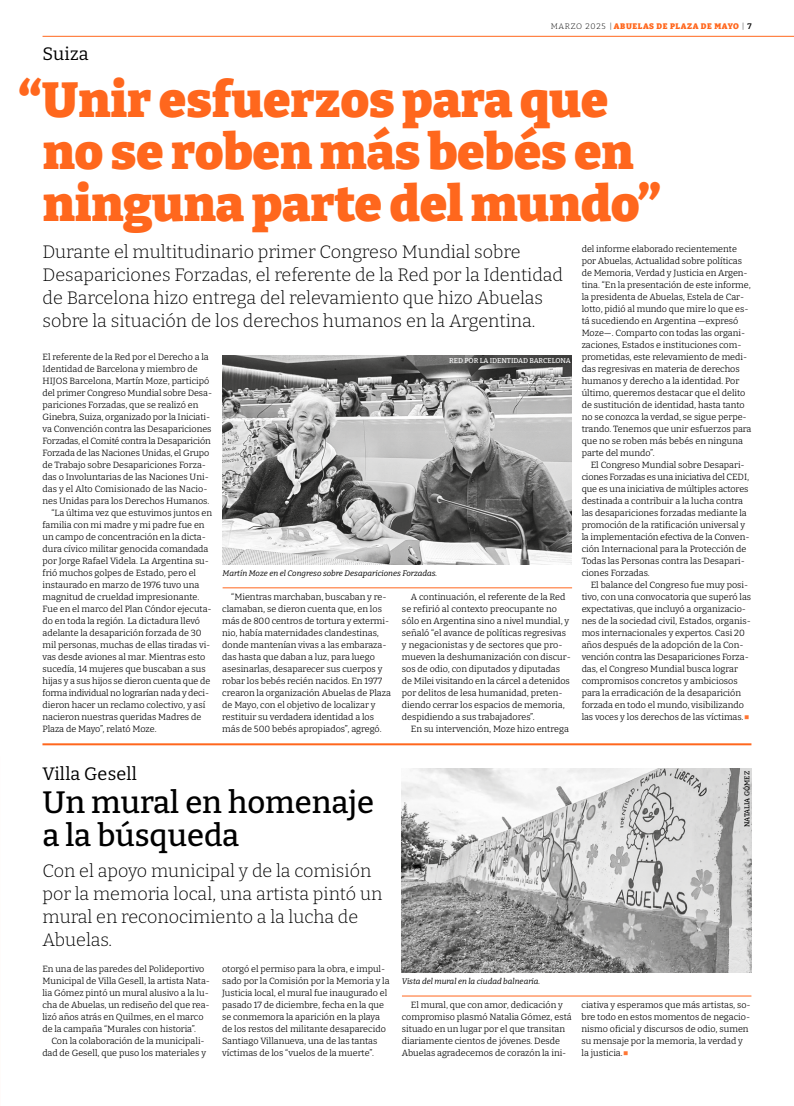
<style>
.page{position:relative;width:794px;height:1106px;background:#fff}
.page>*{position:absolute;margin:0;border:0;box-sizing:border-box;transform-origin:0 0}
.t1{font:900 49px/52px "Bitter";color:#ff671d}
.t2{font:500 31px/33px "Bitter";color:#000}
.t3{font:300 18px/23px "Bitter";color:#000}
.t4{font:18px "Bitter";letter-spacing:.01em;color:#000}
.t5{font:100 9px/12px "Bitter";color:#000}
.t6{font:100 9px "Bitter";letter-spacing:-.02em;color:#000}
.t7{font:italic 8px "Bitter";color:#000}
.t8{font:900 8px "Bitter";letter-spacing:.075em;color:#ff671d}
.t9{font:500 7px "Bitter";letter-spacing:-.01em;color:#fff}
.t10{font:500 7px "Bitter";letter-spacing:-.015em;color:#000}
.s1{font-weight:300;color:#000}
.s2{font-weight:600;color:#000}
.s3{font-weight:300;color:#ff7633}
</style>
<div class="page">
<hr style="left:43px;top:36px;width:751px;height:1px;background:#ff671d">
<img style="left:222px;top:355px;width:350px;height:209px">
<hr style="left:223px;top:587px;width:349px;height:1px;background:#ff671d">
<hr style="left:0;top:756px;width:1px;height:350px;background:#fff0e8">
<img style="left:402px;top:768px;width:349px;height:204px">
<hr style="left:402px;top:995px;width:349px;height:1px;background:#ff671d">
<hr style="left:42px;top:743px;width:709px;height:2px;background:#ff671d">
<p class="t8" style="left:551px;top:21px;width:202px"><span class="s1">MARZO 2025 |</span> ABUELAS DE PLAZA DE MAYO <span class="s1">|</span> <span class="s2">7</span></p>
<h3 class="t4" style="left:43px;top:42px;width:48px">Suiza</h3>
<h1 class="t1" style="left:43px;top:72px;width:619px;text-indent:-24px">“Unir esfuerzos para que no se roben más bebés en ninguna parte del mundo”</h1>
<p class="t3" style="left:43px;top:240px;width:522px">Durante el multitudinario primer Congreso Mundial sobre Desapariciones Forzadas, el referente de la Red por la Identidad de Barcelona hizo entrega del relevamiento que hizo Abuelas sobre la situación de los derechos humanos en la Argentina.</p>
<p class="t9" style="left:449px;top:356px;width:123px">RED POR LA IDENTIDAD BARCELONA</p>
<p class="t5" style="left:581px;top:242px;width:171px">del informe elaborado recientemente por Abuelas, Actualidad sobre políticas de Memoria, Verdad y Justicia en Argen&shy;tina. “En la presentación de este informe, la presidenta de Abuelas, Estela de Car&shy;lotto, pidió al mundo que mire lo que es&shy;tá sucediendo en Argentina —expresó Moze—. Comparto con todas las organi&shy;zaciones, Estados e instituciones com&shy;prometidas, este relevamiento de medi&shy;das regresivas en materia de derechos humanos y derecho a la identidad. Por último, queremos destacar que el delito de sustitución de identidad, hasta tanto no se conozca la verdad, se sigue perpe&shy;trando. Tenemos que unir esfuerzos para que no se roben más bebés en ninguna parte del mundo”.</p>
<p class="t5" style="left:581px;top:458px;width:169px;text-indent:9px">El Congreso Mundial sobre Desapari&shy;ciones Forzadas es una iniciativa del CEDI, que es una iniciativa de múltiples actores destinada a contribuir a la lucha contra las desapariciones forzadas mediante la promoción de la ratificación universal y la implementación efectiva de la Conven&shy;ción Internacional para la Protección de Todas las Personas contra las Desapari&shy;ciones Forzadas.</p>
<p class="t5" style="left:581px;top:578px;width:171px;text-indent:9px">El balance del Congreso fue muy posi&shy;tivo, con una convocatoria que superó las expectativas, que incluyó a organizacio&shy;nes de la sociedad civil, Estados, organis&shy;mos internacionales y expertos. Casi 20 años después de la adopción de la Con&shy;vención contra las Desapariciones Forza&shy;das, el Congreso Mundial busca lograr compromisos concretos y ambiciosos para la erradicación de la desaparición forzada en todo el mundo, visibilizando las voces y los derechos de las víctimas.<span class="s3">■</span></p>
<p class="t5" style="left:43px;top:351px;width:168px">El referente de la Red por el Derecho a la</p>
<p class="t5" style="left:43px;top:363px;width:157px">Identidad de Barcelona y miembro de</p>
<p class="t5" style="left:43px;top:375px;width:168px">HIJOS Barcelona, Martín Moze, participó</p>
<p class="t5" style="left:43px;top:387px;width:170px">del primer Congreso Mundial sobre Desa-</p>
<p class="t5" style="left:43px;top:399px;width:157px">pariciones Forzadas, que se realizó en</p>
<p class="t5" style="left:43px;top:411px;width:169px">Ginebra, Suiza, organizado por la Iniciati-</p>
<p class="t5" style="left:43px;top:423px;width:170px">va Convención contra las Desapariciones</p>
<p class="t6" style="left:43px;top:435px;width:170px">Forzadas, el Comité contra la Desaparición</p>
<p class="t5" style="left:43px;top:447px;width:168px">Forzada de las Naciones Unidas, el Grupo</p>
<p class="t5" style="left:43px;top:459px;width:165px">de Trabajo sobre Desapariciones Forza-</p>
<p class="t5" style="left:43px;top:471px;width:168px">das o Involuntarias de las Naciones Uni-</p>
<p class="t5" style="left:43px;top:483px;width:166px">das y el Alto Comisionado de las Nacio-</p>
<p class="t5" style="left:43px;top:495px;width:168px">nes Unidas para los Derechos Humanos.</p>
<p class="t5" style="left:52px;top:507px;width:162px">“La última vez que estuvimos juntos en</p>
<p class="t5" style="left:43px;top:519px;width:164px">familia con mi madre y mi padre fue en</p>
<p class="t5" style="left:43px;top:531px;width:165px">un campo de concentración en la dicta-</p>
<p class="t5" style="left:43px;top:543px;width:167px">dura cívico militar genocida comandada</p>
<p class="t5" style="left:43px;top:555px;width:168px">por Jorge Rafael Videla. La Argentina su-</p>
<p class="t5" style="left:43px;top:567px;width:155px">frió muchos golpes de Estado, pero el</p>
<p class="t5" style="left:43px;top:579px;width:158px">instaurado en marzo de 1976 tuvo una</p>
<p class="t5" style="left:43px;top:591px;width:158px">magnitud de crueldad impresionante.</p>
<p class="t5" style="left:43px;top:603px;width:171px">Fue en el marco del Plan Cóndor ejecuta-</p>
<p class="t5" style="left:43px;top:615px;width:159px">do en toda la región. La dictadura llevó</p>
<p class="t5" style="left:43px;top:627px;width:161px">adelante la desaparición forzada de 30</p>
<p class="t5" style="left:43px;top:639px;width:169px">mil personas, muchas de ellas tiradas vi-</p>
<p class="t5" style="left:43px;top:651px;width:164px">vas desde aviones al mar. Mientras esto</p>
<p class="t5" style="left:43px;top:663px;width:165px">sucedía, 14 mujeres que buscaban a sus</p>
<p class="t5" style="left:43px;top:675px;width:169px">hijas y a sus hijos se dieron cuenta que de</p>
<p class="t6" style="left:43px;top:687px;width:168px">forma individual no lograrían nada y deci-</p>
<p class="t5" style="left:43px;top:699px;width:164px">dieron hacer un reclamo colectivo, y así</p>
<p class="t5" style="left:43px;top:711px;width:160px">nacieron nuestras queridas Madres de</p>
<p class="t5" style="left:43px;top:723px;width:116px">Plaza de Mayo”, relató Moze.</p>
<p class="t7" style="left:223px;top:568px;width:216px">Martín Moze en el Congreso sobre Desapariciones Forzadas.</p>
<p class="t5" style="left:222px;top:591px;width:170px;text-indent:9px">“Mientras marchaban, buscaban y re&shy;clamaban, se dieron cuenta que, en los más de 800 centros de tortura y extermi&shy;nio, había maternidades clandestinas, donde mantenían vivas a las embaraza&shy;das hasta que daban a luz, para luego asesinarlas, desaparecer sus cuerpos y robar los bebés recién nacidos. En 1977 crearon la organización Abuelas de Plaza de Mayo, con el objetivo de localizar y restituir su verdadera identidad a los más de 500 bebés apropiados”, agregó.</p>
<p class="t5" style="left:402px;top:591px;width:170px;text-indent:9px">A continuación, el referente de la Red se refirió al contexto preocupante no sólo en Argentina sino a nivel mundial, y señaló “el avance de políticas regresivas y negacionistas y de sectores que pro&shy;mueven la deshumanización con discur&shy;sos de odio, con diputados y diputadas de Milei visitando en la cárcel a detenidos por delitos de lesa humanidad, preten&shy;diendo cerrar los espacios de memoria, despidiendo a sus trabajadores”.</p>
<p class="t5" style="left:411px;top:722px;width:159px">En su intervención, Moze hizo entrega</p>
<h3 class="t4" style="left:43px;top:762px;width:96px">Villa Gesell</h3>
<h2 class="t2" style="left:43px;top:785px;width:333px">Un mural en homenaje a la búsqueda</h2>
<h3 class="t3" style="left:43px;top:859px;width:341px">Con el apoyo municipal y de la comisión por la memoria local, una artista pintó un mural en reconocimiento a la lucha de<br>Abuelas.</h3>
<p class="t5" style="left:42px;top:963px;width:169px">En una de las paredes del Polideportivo Municipal de Villa Gesell, la artista Nata&shy;lia Gómez pintó un mural alusivo a la lu&shy;cha de Abuelas, un rediseño del que rea&shy;lizó años atrás en Quilmes, en el marco de la campaña “Murales con historia”.</p>
<p class="t5" style="left:42px;top:1035px;width:165px;text-align:right">Con la colaboración de la municipali&shy;dad de Gesell, que puso los materiales y</p>
<p class="t5" style="left:222px;top:963px;width:169px">otorgó el permiso para la obra, e impul&shy;sado por la Comisión por la Memoria y la Justicia local, el mural fue inaugurado el pasado 17 de diciembre, fecha en la que se conmemora la aparición en la playa de los restos del militante desaparecido Santiago Villanueva, una de las tantas víctimas de los “vuelos de la muerte”.</p>
<p class="t7" style="left:402px;top:976px;width:140px">Vista del mural en la ciudad balnearia.</p>
<p class="t10" style="left:742px;top:826px;width:57px;rotate:-90deg">NATALIA GÓMEZ</p>
<p class="t5" style="left:402px;top:999px;width:171px;text-indent:9px">El mural, que con amor, dedicación y compromiso plasmó Natalia Gómez, está situado en un lugar por el que transitan diariamente cientos de jóvenes. Desde Abuelas agradecemos de corazón la ini-</p>
<p class="t5" style="left:581px;top:999px;width:170px">ciativa y esperamos que más artistas, so&shy;bre todo en estos momentos de negacio&shy;nismo oficial y discursos de odio, sumen su mensaje por la memoria, la verdad y la justicia.<span class="s3">■</span></p>
</div>
